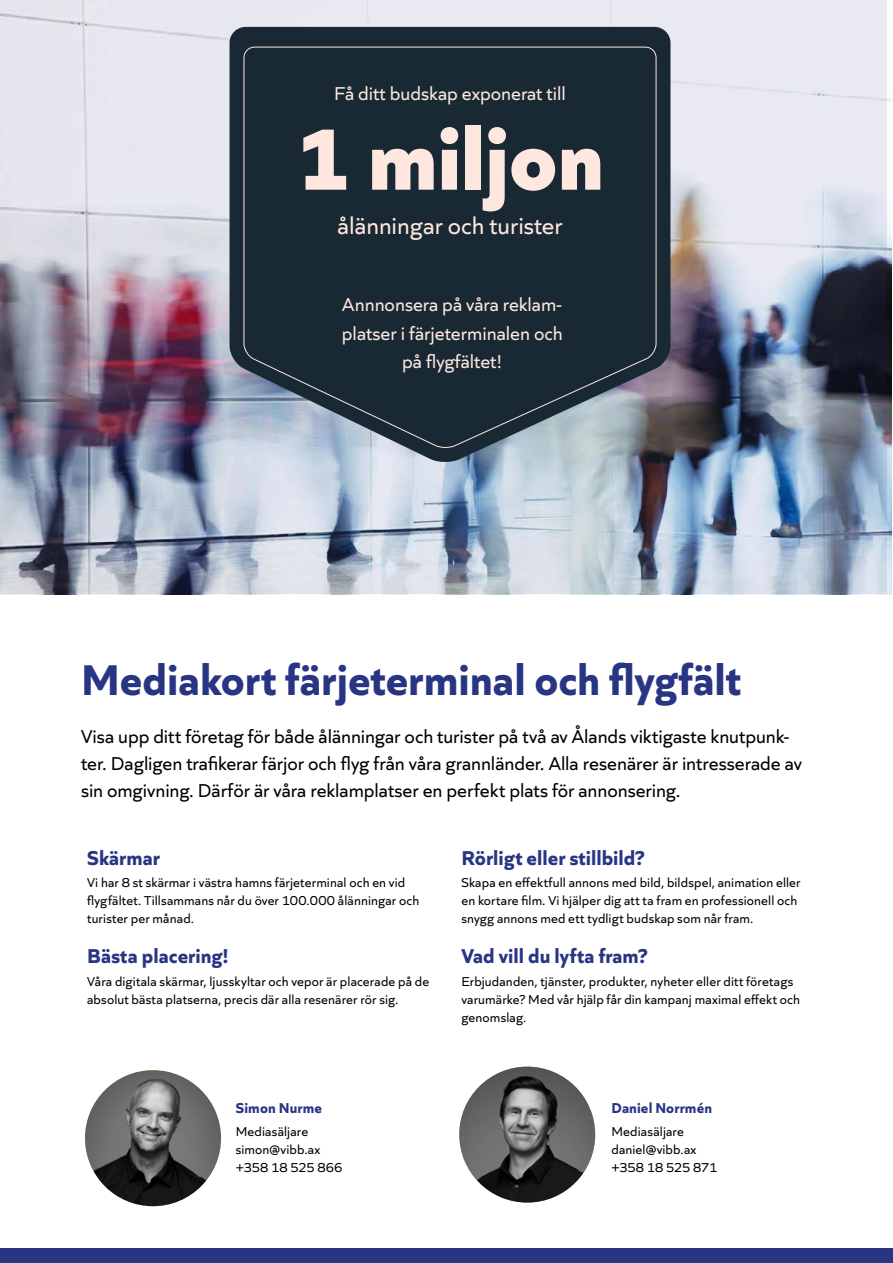
<style>
.page{position:relative;width:893px;height:1263px;background:#fff}
.page>*{position:absolute;margin:0;border:0;box-sizing:border-box;transform-origin:0 0}
.t1{font:800 91.05px "Quiet Sans";color:#fde7de}
.t2{font:700 45px "Quiet Sans";color:#283583}
.t3{font:24.9px "Quiet Sans";color:#fde7de}
.t4{font:700 21px "Quiet Sans";color:#283583}
.t5{font:19.5px/27px "Quiet Sans";color:#000}
.t6{font:19.5px/28.5px "Quiet Sans";color:#fde7de;text-align:center}
.t7{font:700 15px "Quiet Sans";letter-spacing:.005em;color:#283583}
.t8{font:13.5px/18px "Quiet Sans";letter-spacing:.01em;color:#000}
</style>
<div class="page">
<img style="left:0;top:0;width:887px;height:594px">
<svg style="left:230px;top:27px;width:440px;height:436px;fill:#192934"></svg>
<svg style="left:243px;top:47px;width:414px;height:402px"></svg>
<img style="left:85px;top:1070px;width:136px;height:136px;border-radius:68px">
<div style="left:0;top:1248px;width:893px;height:15px;background:#283583"></div>
<img style="left:459px;top:1067px;width:136px;height:135px;border-radius:68px">
<h3 class="t6" style="left:334px;top:78px;width:233px">Få ditt budskap exponerat till</h3>
<h1 class="t1" style="left:296px;top:86px;width:310px">1 miljon</h1>
<h3 class="t3" style="left:337px;top:208px;width:227px">ålänningar och turister</h3>
<h3 class="t6" style="left:342px;top:289px;width:222px">Annnonsera på våra reklam&shy;platser i färjeterminalen och på flygfältet!</h3>
<h2 class="t2" style="left:81px;top:644px;width:662px">Mediakort färjeterminal och flygfält</h2>
<p class="t5" style="left:81px;top:722px;width:722px">Visa upp ditt företag för både ålänningar och turister på två av Ålands viktigaste knutpunk&shy;ter. Dagligen trafikerar färjor och flyg från våra grannländer. Alla resenärer är intresserade av sin omgivning. Därför är våra reklamplatser en perfekt plats för annonsering.</p>
<h3 class="t4" style="left:87px;top:841px;width:74px">Skärmar</h3>
<p class="t8" style="left:87px;top:873px;width:334px">Vi har 8 st skärmar i västra hamns färjeterminal och en vid flygfältet. Tillsammans når du över 100.000 ålänningar och turister per månad.</p>
<h3 class="t4" style="left:87px;top:940px;width:143px">Bästa placering!</h3>
<p class="t8" style="left:87px;top:971px;width:344px">Våra digitala skärmar, ljusskyltar och vepor är placerade på de absolut bästa platserna, precis där alla resenärer rör sig.</p>
<p class="t7" style="left:236px;top:1096px;width:88px">Simon Nurme</p>
<p class="t8" style="left:236px;top:1121px;width:108px">Mediasäljare simon@vibb.ax +358 18 525 866</p>
<h3 class="t4" style="left:461px;top:841px;width:185px">Rörligt eller stillbild?</h3>
<p class="t8" style="left:461px;top:873px;width:341px">Skapa en effektfull annons med bild, bildspel, animation eller en kortare film. Vi hjälper dig att ta fram en professionell och snygg annons med ett tydligt budskap som når fram.</p>
<h3 class="t4" style="left:461px;top:940px;width:188px">Vad vill du lyfta fram?</h3>
<p class="t8" style="left:461px;top:971px;width:340px">Erbjudanden, tjänster, produkter, nyheter eller ditt företags varumärke? Med vår hjälp får din kampanj maximal effekt och genomslag.</p>
<p class="t7" style="left:611px;top:1096px;width:102px">Daniel Norrmén</p>
<p class="t8" style="left:611px;top:1121px;width:107px">Mediasäljare daniel@vibb.ax +358 18 525 871</p>
</div>
